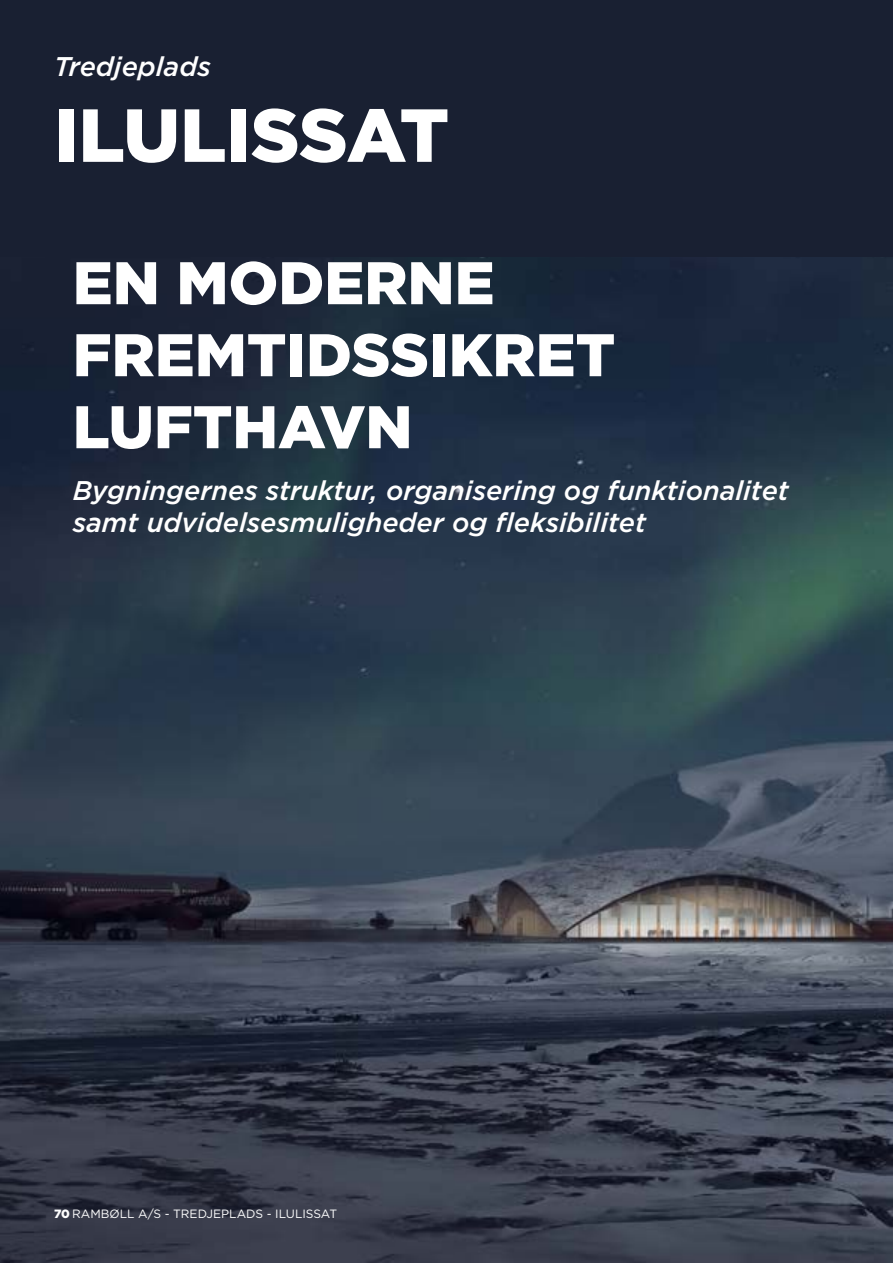
<style>
.page{position:relative;width:893px;height:1263px;background:#fff}
.page>*{position:absolute;margin:0;border:0;box-sizing:border-box;transform-origin:0 0}
.t1{font:900 75px "Gotham";letter-spacing:-.005em;color:#fff}
.t2{font:900 60px/72px "Gotham";color:#fff}
.t3{font:italic 500 27px/32.4px "Gotham";color:#fff}
.t4{font:12px "Gotham";color:#fff}
.s1{font-weight:900}
</style>
<div class="page">
<img style="left:0;top:256px;width:893px;height:1007px">
<div style="left:0;top:0;width:893px;height:256px;background:#192032"></div>
<p class="t3" style="left:54px;top:50px;width:158px">Tredjeplads</p>
<h1 class="t1" style="left:54px;top:84px;width:397px">ILULISSAT</h1>
<h2 class="t2" style="left:73px;top:246px;width:544px">EN MODERNE<br>FREMTIDSSIKRET<br>LUFTHAVN</h2>
<p class="t3" style="left:73px;top:474px;width:718px">Bygningernes struktur, organisering og funktionalitet samt udvidelsesmuligheder og fleksibilitet</p>
<p class="t4" style="left:54px;top:1206px;width:285px"><span class="s1">70</span> RAMBØLL A/S - TREDJEPLADS - ILULISSAT</p>
</div>
